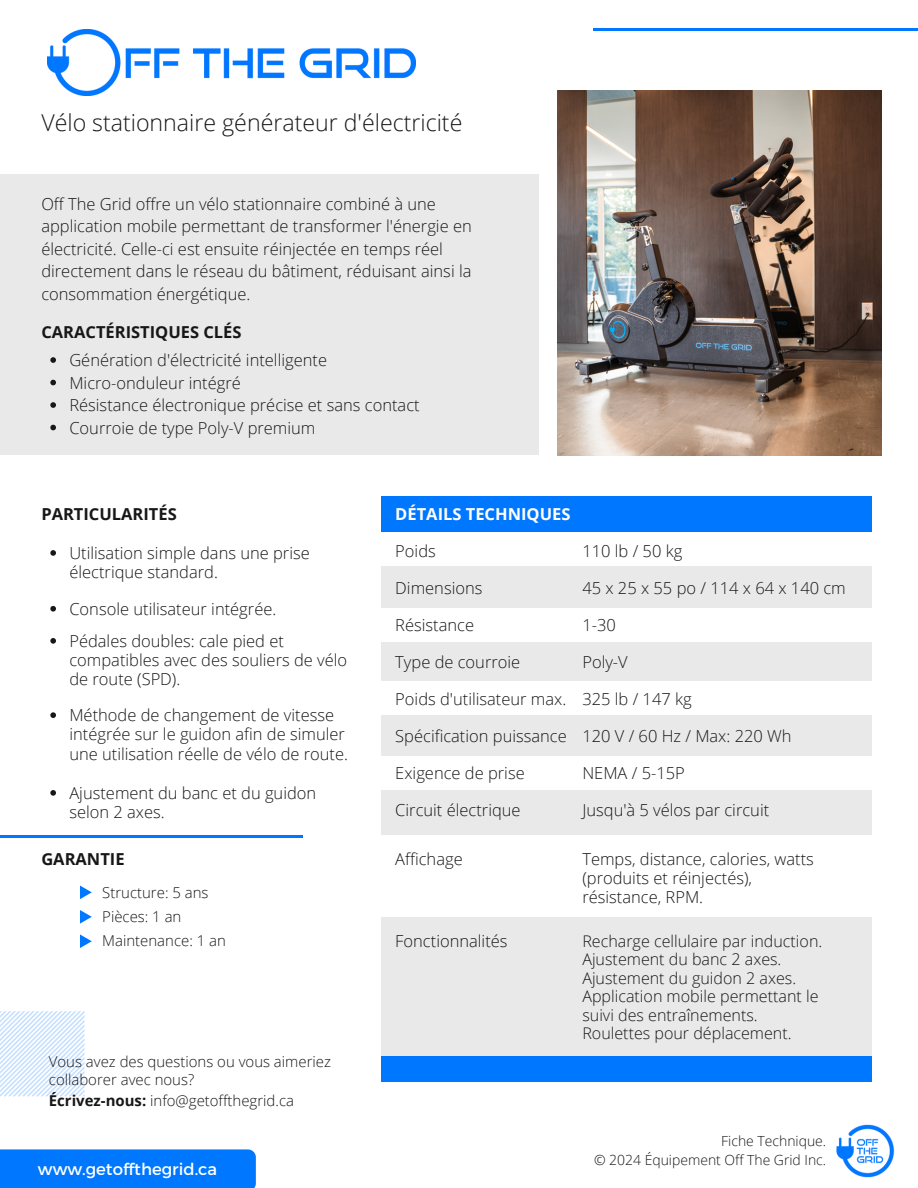
<style>
.page{position:relative;width:918px;height:1188px;background:#fff}
.page>*{position:absolute;margin:0;border:0;box-sizing:border-box;transform-origin:0 0}
.t1{font:300 23.25px "Open Sans";color:#171717}
.t2{font:300 16.5px/19.2px "Open Sans";color:#171717}
.t3{font:700 16.5px "Open Sans";color:#171717}
.t4{font:300 16.5px "Open Sans";letter-spacing:.13em;color:#171717}
.t5{font:16.5px "Montserrat";color:#fff}
.t6{font:700 16.5px "Open Sans";color:#fff}
.t7{font:300 16.05px/18.6px "Open Sans";color:#171717}
.t8{font:300 15px/17.2px "Open Sans";color:#171717}
.t9{font:300 13.95px "Open Sans";color:#171717}
.s1{font-weight:700}
</style>
<div class="page">
<hr style="left:0;top:836px;width:302px;height:1px;background:#07f">
<hr style="left:594px;top:29px;width:324px;height:1px;background:#07f">
<div style="left:0;top:174px;width:538px;height:281px;background:#e9e9e9"></div>
<svg style="left:50px;top:357px;width:6px;height:6px"></svg>
<svg style="left:50px;top:380px;width:6px;height:5px"></svg>
<svg style="left:50px;top:402px;width:6px;height:6px"></svg>
<svg style="left:50px;top:425px;width:6px;height:5px"></svg>
<div style="left:381px;top:496px;width:490px;height:36px;background:#07f"></div>
<div style="left:381px;top:532px;width:490px;height:523px;background:#e9e9e9"></div>
<div style="left:379px;top:835px;width:503px;height:82px;background:#fff"></div>
<div style="left:381px;top:756px;width:501px;height:34px;background:#fff"></div>
<div style="left:381px;top:532px;width:501px;height:34px;background:#fff"></div>
<div style="left:379px;top:608px;width:503px;height:34px;background:#fff"></div>
<div style="left:369px;top:681px;width:513px;height:34px;background:#fff"></div>
<div style="left:381px;top:1056px;width:490px;height:25px;background:#07f"></div>
<div style="left:0;top:1149px;width:256px;height:39px;background:#07f"></div>
<svg style="left:80px;top:885px;width:12px;height:14px"></svg>
<svg style="left:80px;top:910px;width:12px;height:14px"></svg>
<svg style="left:80px;top:934px;width:12px;height:14px"></svg>
<svg style="left:0;top:1011px;width:85px;height:85px"></svg>
<img style="left:47px;top:29px;width:368px;height:67px">
<img style="left:836px;top:1124px;width:59px;height:54px">
<img style="left:558px;top:91px;width:324px;height:364px">
<svg style="left:50px;top:550px;width:6px;height:6px"></svg>
<svg style="left:50px;top:606px;width:6px;height:6px"></svg>
<svg style="left:50px;top:638px;width:6px;height:6px"></svg>
<svg style="left:50px;top:712px;width:6px;height:6px"></svg>
<svg style="left:50px;top:790px;width:6px;height:6px"></svg>
<h3 class="t1" style="left:41px;top:106px;width:423px">Vélo stationnaire générateur d'électricité</h3>
<p class="t2" style="left:41px;top:192px;width:432px;line-height:22.5px">Off The Grid offre un vélo stationnaire combiné à une application mobile permettant de transformer l'énergie en électricité. Celle-ci est ensuite réinjectée en temps réel directement dans le réseau du bâtiment, réduisant ainsi la consommation énergétique.</p>
<p class="t3" style="left:41px;top:320px;width:202px">CARACTÉRISTIQUES CLÉS</p>
<h1 class="t2" style="left:69px;top:350px;width:259px">Génération d'électricité intelligente</h1>
<h3 class="t2" style="left:69px;top:373px;width:173px">Micro-onduleur intégré</h3>
<h2 class="t2" style="left:69px;top:395px;width:352px">Résistance électronique précise et sans contact</h2>
<p class="t2" style="left:69px;top:418px;width:248px">Courroie de type Poly-V premium</p>
<p class="t3" style="left:41px;top:503px;width:137px">PARTICULARITÉS</p>
<p class="t2" style="left:69px;top:543px;width:242px">Utilisation simple dans une prise électrique standard.</p>
<p class="t2" style="left:69px;top:599px;width:208px">Console utilisateur intégrée.</p>
<p class="t2" style="left:69px;top:631px;width:279px">Pédales doubles: cale pied et compatibles avec des souliers de vélo de route (SPD).</p>
<h3 class="t2" style="left:69px;top:705px;width:280px">Méthode de changement de vitesse intégrée sur le guidon afin de simuler une utilisation réelle de vélo de route.</h3>
<p class="t2" style="left:69px;top:783px;width:248px">Ajustement du banc et du guidon selon 2 axes.</p>
<p class="t6" style="left:395px;top:503px;width:177px">DÉTAILS TECHNIQUES</p>
<p class="t2" style="left:395px;top:541px;width:42px">Poids</p>
<p class="t2" style="left:395px;top:578px;width:89px">Dimensions</p>
<p class="t2" style="left:395px;top:615px;width:80px">Résistance</p>
<p class="t2" style="left:395px;top:652px;width:126px">Type de courroie</p>
<p class="t2" style="left:395px;top:689px;width:173px">Poids d'utilisateur max.</p>
<p class="t2" style="left:395px;top:726px;width:173px">Spécification puissance</p>
<p class="t2" style="left:395px;top:763px;width:131px">Exigence de prise</p>
<p class="t2" style="left:395px;top:800px;width:127px">Circuit électrique</p>
<p class="t2" style="left:582px;top:541px;width:101px">110 lb / 50 kg</p>
<p class="t4" style="left:582px;top:576px;width:265px">45x25x55po/114x64x140cm</p>
<p class="t2" style="left:582px;top:615px;width:35px">1-30</p>
<p class="t2" style="left:582px;top:652px;width:47px">Poly-V</p>
<p class="t2" style="left:582px;top:689px;width:111px">325 lb / 147 kg</p>
<p class="t2" style="left:582px;top:726px;width:211px">120 V / 60 Hz / Max: 220 Wh</p>
<p class="t2" style="left:582px;top:763px;width:104px">NEMA / 5-15P</p>
<p class="t2" style="left:582px;top:800px;width:188px">Jusqu'à 5 vélos par circuit</p>
<h2 class="t3" style="left:41px;top:848px;width:85px">GARANTIE</h2>
<h3 class="t8" style="left:102px;top:883px;width:108px">Structure: 5 ans</h3>
<h3 class="t8" style="left:102px;top:908px;width:81px">Pièces: 1 an</h3>
<h3 class="t8" style="left:102px;top:932px;width:125px">Maintenance: 1 an</h3>
<p class="t8" style="left:49px;top:1053px;width:284px">Vous avez des questions ou vous aimeriez collaborer avec nous?</p>
<p class="t8" style="left:49px;top:1092px;width:247px"><span class="s1">Écrivez-nous:</span> info@getoffthegrid.ca</p>
<h3 class="t5" style="left:38px;top:1159px;width:181px">www.getoffthegrid.ca</h3>
<h2 class="t2" style="left:395px;top:849px;width:69px">Affichage</h2>
<p class="t2" style="left:582px;top:849px;width:233px">Temps, distance, calories, watts (produits et réinjectés), résistance, RPM.</p>
<p class="t2" style="left:395px;top:931px;width:114px">Fonctionnalités</p>
<p class="t7" style="left:582px;top:931px;width:241px">Recharge cellulaire par induction.<br>Ajustement du banc 2 axes.<br>Ajustement du guidon 2 axes.<br>Application mobile permettant le suivi des entraînements.<br>Roulettes pour déplacement.</p>
<h3 class="t9" style="left:721px;top:1131px;width:106px">Fiche Technique.</h3>
<h3 class="t9" style="left:594px;top:1150px;width:234px">© 2024 Équipement Off The Grid Inc.</h3>
</div>
